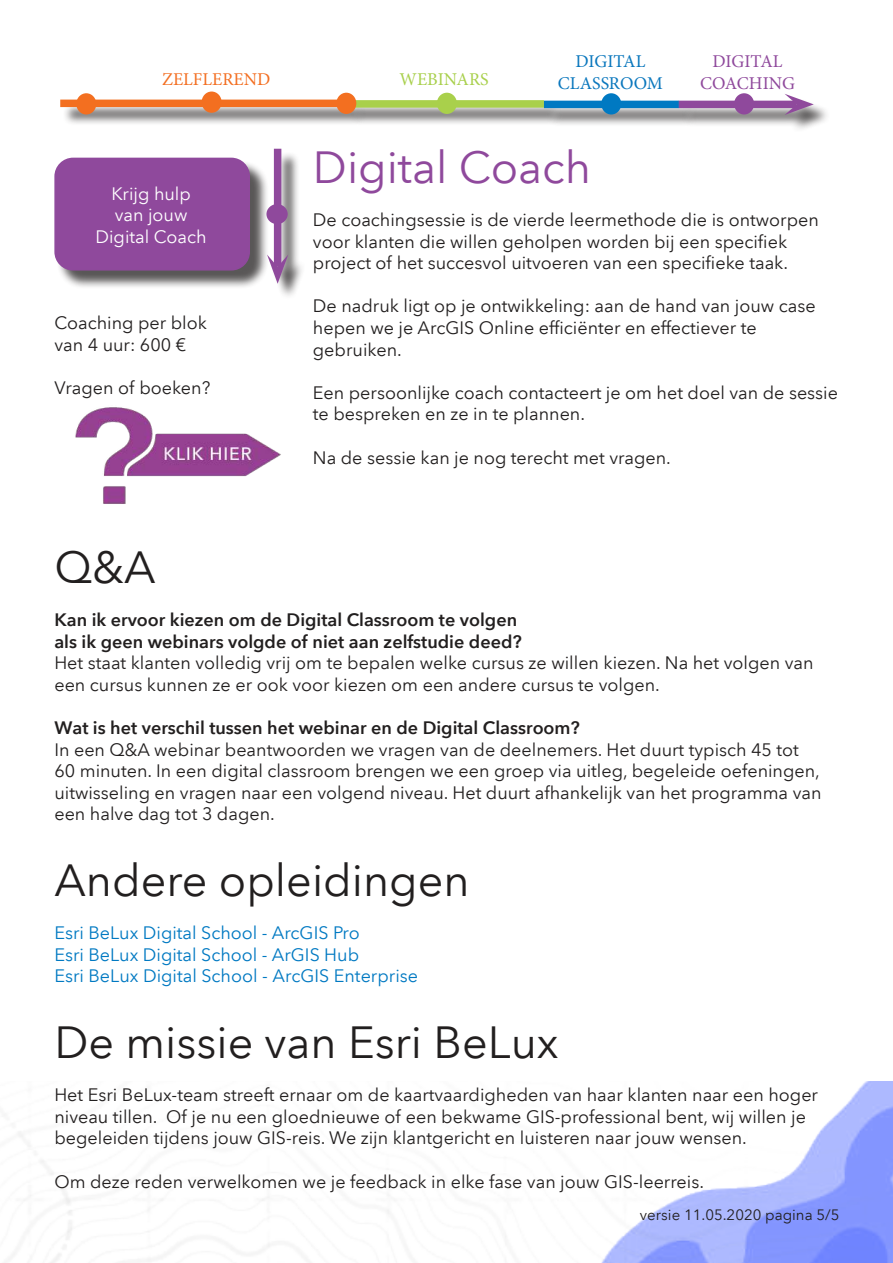
<style>
.page{position:relative;width:893px;height:1263px;background:#fff}
.page>*{position:absolute;margin:0;border:0;box-sizing:border-box;transform-origin:0 0}
.t1{font:45px "Avenir Next LT Pro";color:#221f1f}
.t2{font:45px "Avenir Next LT Pro";color:#8f499c}
.t3{font:18px/21.6px "Avenir Next LT Pro";color:#221f1f}
.t4{font:600 18px/21.6px "Avenir Next LT Pro";color:#221f1f}
.t5{font:18px/21.6px "Avenir Next LT Pro";color:#0079c2}
.t6{font:18px/21.6px "Avenir Next LT Pro";color:#fff;text-align:center}
.t7{font:18px/21.6px "Minion Pro";color:#0a77bd;text-align:center}
.t8{font:18px/21.6px "Minion Pro";color:#8f499c;text-align:center}
.t9{font:18px "Minion Pro";color:#f36f22}
.t10{font:18px "Minion Pro";color:#a9d04d}
.t11{font:15px "Avenir Next LT Pro";color:#221f1f}
</style>
<div class="page">
<img style="left:12px;top:1081px;width:881px;height:182px">
<div style="left:57px;top:160px;width:212px;height:129px;background:#221f1f;opacity:.75"></div>
<div style="left:55px;top:158px;width:194px;height:112px;background:#8f499c;border-radius:18px"></div>
<div style="left:54px;top:158px;width:196px;height:113px;border:2px solid #8f499c;border-radius:18px"></div>
<div style="left:270px;top:151px;width:36px;height:150px;background:#221f1f;opacity:.75"></div>
<div style="left:274px;top:149px;width:7px;height:118px;background:#8f499c"></div>
<svg style="left:267px;top:254px;width:21px;height:30px"></svg>
<div style="left:266px;top:204px;width:22px;height:20px;background:#8f499c;border-radius:50%"></div>
<img style="left:75px;top:407px;width:206px;height:97px">
<div style="left:62px;top:102px;width:305px;height:24px;background:#221f1f;opacity:.75"></div>
<div style="left:60px;top:100px;width:288px;height:7px;background:#f36f20"></div>
<div style="left:349px;top:102px;width:213px;height:24px;background:#221f1f;opacity:.75"></div>
<div style="left:347px;top:100px;width:197px;height:8px;background:#a9d04b"></div>
<div style="left:546px;top:103px;width:151px;height:24px;background:#221f1f;opacity:.75"></div>
<div style="left:544px;top:101px;width:135px;height:7px;background:#0079c2"></div>
<div style="left:681px;top:97px;width:150px;height:36px;background:#221f1f;opacity:.75"></div>
<div style="left:679px;top:101px;width:118px;height:7px;background:#8f499c"></div>
<svg style="left:784px;top:94px;width:30px;height:21px"></svg>
<div style="left:734px;top:93px;width:20px;height:22px;background:#8f499c;border-radius:50%"></div>
<div style="left:601px;top:93px;width:20px;height:22px;background:#0079c2;border-radius:50%"></div>
<div style="left:437px;top:93px;width:20px;height:21px;background:#a9d04b;border-radius:50%"></div>
<div style="left:336px;top:93px;width:20px;height:21px;background:#f36f20;border-radius:50%"></div>
<div style="left:202px;top:92px;width:20px;height:21px;background:#f36f20;border-radius:50%"></div>
<div style="left:76px;top:93px;width:20px;height:22px;background:#f36f20;border-radius:50%"></div>
<p class="t9" style="left:162px;top:68px;width:110px">ZELFLEREND</p>
<p class="t10" style="left:399px;top:68px;width:91px">WEBINARS</p>
<p class="t7" style="left:558px;top:50px;width:107px">DIGITAL<br>CLASSROOM</p>
<p class="t8" style="left:700px;top:50px;width:96px">DIGITAL<br>COACHING</p>
<p class="t6" style="left:96px;top:184px;width:113px">Krijg hulp van jouw<br>Digital Coach</p>
<p class="t3" style="left:54px;top:314px;width:154px">Coaching per blok van 4 uur: 600 €</p>
<p class="t3" style="left:54px;top:379px;width:158px">Vragen of boeken?</p>
<h1 class="t2" style="left:313px;top:148px;width:280px">Digital Coach</h1>
<p class="t3" style="left:313px;top:210px;width:507px">De coachingsessie is de vierde leermethode die is ontworpen voor klanten die willen geholpen worden bij een specifiek project of het succesvol uitvoeren van een specifieke taak.</p>
<p class="t3" style="left:313px;top:297px;width:504px">De nadruk ligt op je ontwikkeling: aan de hand van jouw case hepen we je ArcGIS Online efficiënter en effectiever te gebruiken.</p>
<p class="t3" style="left:313px;top:383px;width:527px">Een persoonlijke coach contacteert je om het doel van de sessie te bespreken en ze in te plannen.</p>
<p class="t3" style="left:313px;top:447px;width:359px">Na de sessie kan je nog terecht met vragen.</p>
<h1 class="t1" style="left:54px;top:548px;width:103px">Q&amp;A</h1>
<p class="t4" style="left:54px;top:610px;width:469px">Kan ik ervoor kiezen om de Digital Classroom te volgen als ik geen webinars volgde of niet aan zelfstudie deed?</p>
<p class="t3" style="left:54px;top:652px;width:761px">Het staat klanten volledig vrij om te bepalen welke cursus ze willen kiezen. Na het volgen van een cursus kunnen ze er ook voor kiezen om een andere cursus te volgen.</p>
<p class="t4" style="left:54px;top:718px;width:527px">Wat is het verschil tussen het webinar en de Digital Classroom?</p>
<p class="t3" style="left:54px;top:738px;width:769px">In een Q&amp;A webinar beantwoorden we vragen van de deelnemers. Het duurt typisch 45 tot 60 minuten. In een digital classroom brengen we een groep via uitleg, begeleide oefeningen, uitwisseling en vragen naar een volgend niveau. Het duurt afhankelijk van het programma van een halve dag tot 3 dagen.</p>
<h1 class="t1" style="left:54px;top:861px;width:417px">Andere opleidingen</h1>
<p class="t5" style="left:54px;top:924px;width:365px">Esri BeLux Digital School - ArcGIS Pro<br>Esri BeLux Digital School - ArGIS Hub<br>Esri BeLux Digital School - ArcGIS Enterprise</p>
<h1 class="t1" style="left:54px;top:1023px;width:506px">De missie van Esri BeLux</h1>
<p class="t3" style="left:54px;top:1086px;width:765px">Het Esri BeLux-team streeft ernaar om de kaartvaardigheden van haar klanten naar een hoger niveau tillen. Of je nu een gloednieuwe of een bekwame GIS-professional bent, wij willen je begeleiden tijdens jouw GIS-reis. We zijn klantgericht en luisteren naar jouw wensen.</p>
<p class="t3" style="left:54px;top:1170px;width:651px">Om deze reden verwelkomen we je feedback in elke fase van jouw GIS-leerreis.</p>
<p class="t11" style="left:640px;top:1206px;width:201px">versie 11.05.2020 pagina 5/5</p>
</div>
